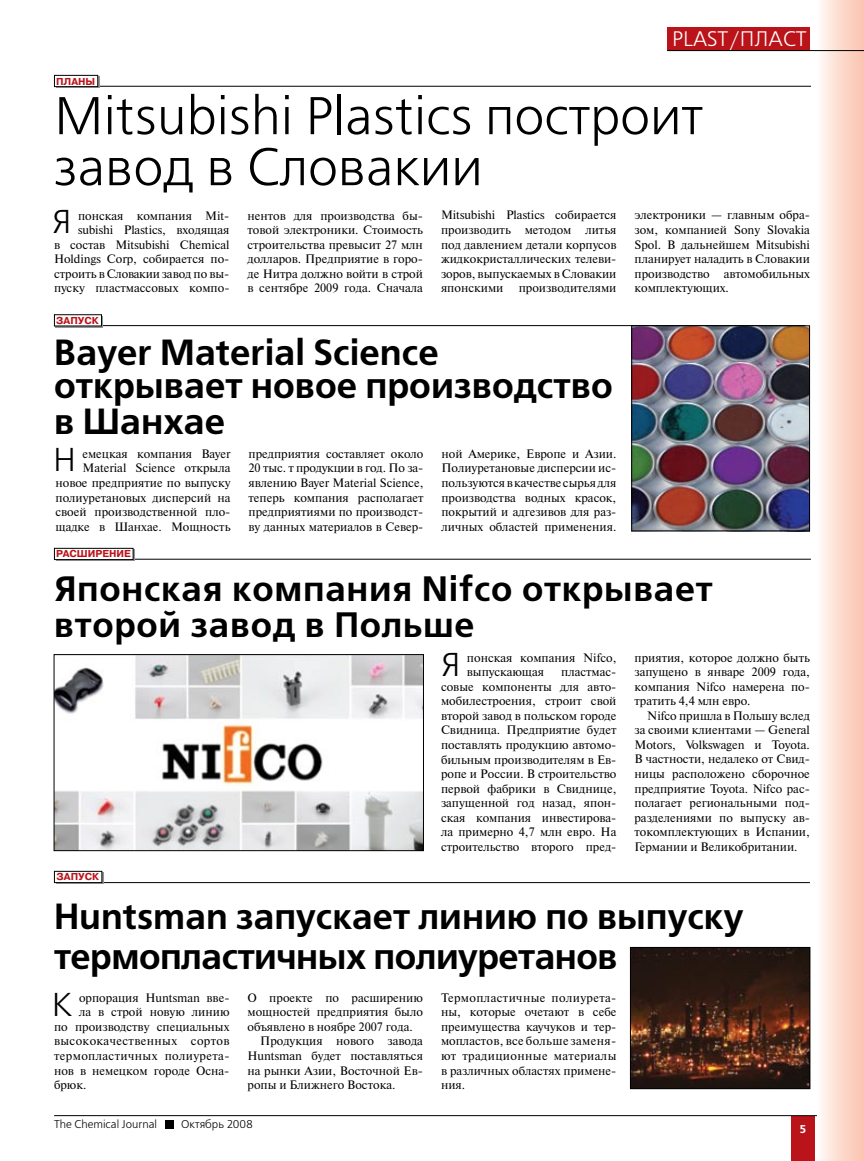
<style>
.page{position:relative;width:864px;height:1161px;background:#fff}
.page>*{position:absolute;margin:0;border:0;box-sizing:border-box;transform-origin:0 0}
.t1{font:52.95px/51px "Free Set C";color:#000}
.t2{font:700 36.3px/34.5px "Free Set C";color:#000}
.t3{font:700 35.25px/36px "Free Set C";letter-spacing:.02em;color:#000}
.t4{font:33px "Free Set C";color:#000}
.t5{font:21px "Free Set C";color:#fff}
.t6{font:12.15px/14.5px "Newton C";color:#000;text-align:justify}
.t7{font:12.15px "Newton C";letter-spacing:.03em;color:#000}
.t8{font:11.25px "Free Set C";color:#000}
.t9{font:700 11.25px "Free Set C";color:#fff}
.t10{font:700 10.05px "Pragmatica C";color:#ba131a}
</style>
<div class="page">
<div style="left:791px;top:1116px;width:23px;height:45px;background:#ba131a"></div>
<hr style="left:54px;top:1115px;width:809px;height:1px;background:#000">
<div style="left:165px;top:1120px;width:8px;height:8px;background:#000"></div>
<img style="left:817px;top:0;width:46px;height:1161px">
<div style="left:666px;top:27px;width:143px;height:24px;background:#ba131a"></div>
<hr style="left:63px;top:882px;width:746px;height:1px;background:#000">
<svg style="left:56px;top:873px;width:47px;height:11px"></svg>
<div style="left:54px;top:871px;width:48px;height:11px;background:#fff"></div>
<div style="left:54px;top:871px;width:48px;height:12px;border:1px solid #000"></div>
<hr style="left:55px;top:325px;width:750px;height:1px;background:#000">
<svg style="left:56px;top:316px;width:47px;height:11px"></svg>
<div style="left:54px;top:315px;width:47px;height:11px;background:#fff"></div>
<div style="left:54px;top:314px;width:48px;height:12px;border:1px solid #000"></div>
<img style="left:633px;top:327px;width:174px;height:202px">
<hr style="left:55px;top:559px;width:755px;height:1px;background:#000">
<div style="left:56px;top:550px;width:79px;height:11px;background:#393a3b"></div>
<div style="left:54px;top:548px;width:79px;height:11px;background:#fff"></div>
<div style="left:54px;top:548px;width:79px;height:12px;border:1px solid #000"></div>
<hr style="left:55px;top:86px;width:755px;height:1px;background:#000">
<svg style="left:56px;top:77px;width:43px;height:11px"></svg>
<div style="left:54px;top:75px;width:44px;height:12px;background:#fff"></div>
<div style="left:54px;top:75px;width:44px;height:12px;border:1px solid #000"></div>
<div style="left:631px;top:325px;width:178px;height:206px;border:1px solid #000"></div>
<hr style="left:666px;top:50px;width:197px;height:1px;background:#000">
<img style="left:56px;top:656px;width:365px;height:193px">
<div style="left:54px;top:654px;width:369px;height:197px;border:1px solid #000"></div>
<img style="left:631px;top:949px;width:177px;height:138px">
<div style="left:629px;top:947px;width:181px;height:142px;border:1px solid #000"></div>
<p class="t10" style="left:56px;top:76px;width:41px">ПЛАНЫ</p>
<h3 class="t5" style="left:671px;top:28px;width:136px">PLAST/ПЛАСТ</h3>
<h1 class="t1" style="left:54px;top:93px;width:650px">Mitsubishi Plastics построит завод в Словакии</h1>
<h3 class="t4" style="left:52px;top:204px;width:22px">Я</h3>
<p class="t6" style="left:54px;top:208px;width:177px;text-align:right">понская компания Mit&shy;subishi Plastics, входящая<br>в состав Mitsubishi Chemical<br>Holdings Corp, собирается по&shy;строить в Словакии завод по вы&shy;пуску пластмассовых компо-</p>
<p class="t6" style="left:247px;top:208px;width:177px">нентов для производства бы&shy;товой электроники. Стоимость строительства превысит 27 млн долларов. Предприятие в горо&shy;де Нитра должно войти в строй в сентябре 2009 года. Сначала</p>
<p class="t6" style="left:441px;top:208px;width:177px">Mitsubishi Plastics собирается производить методом литья под давлением детали корпусов жидкокристаллических телеви&shy;зоров, выпускаемых в Словакии японскими производителями</p>
<p class="t6" style="left:634px;top:208px;width:177px">электроники — главным обра&shy;зом, компанией Sony Slovakia Spol. В дальнейшем Mitsubishi планирует наладить в Словакии производство автомобильных комплектующих.</p>
<p class="t10" style="left:56px;top:315px;width:44px">ЗАПУСК</p>
<h2 class="t2" style="left:54px;top:336px;width:560px">Bayer Material Science открывает новое производство в Шанхае</h2>
<h3 class="t4" style="left:53px;top:442px;width:24px">Н</h3>
<p class="t6" style="left:55px;top:446px;width:176px;text-align:right">емецкая компания Bayer<br>Material Science открыла новое предприятие по выпуску полиуретановых дисперсий на своей производственной пло&shy;щадке в Шанхае. Мощность</p>
<p class="t6" style="left:248px;top:446px;width:176px">предприятия составляет около 20 тыс. т продукции в год. По за&shy;явлению Bayer Material Science, теперь компания располагает предприятиями по производст&shy;ву данных материалов в Север-</p>
<p class="t6" style="left:441px;top:446px;width:176px">ной Америке, Европе и Азии.<br>Полиуретановые дисперсии ис&shy;пользуются в качестве сырья для производства водных красок, покрытий и адгезивов для раз&shy;личных областей применения.</p>
<p class="t10" style="left:56px;top:548px;width:76px">РАСШИРЕНИЕ</p>
<h3 class="t3" style="left:54px;top:572px;width:660px">Японская компания Nifco открывает второй завод в Польше</h3>
<p class="t10" style="left:57px;top:871px;width:44px">ЗАПУСК</p>
<h3 class="t4" style="left:440px;top:647px;width:22px">Я</h3>
<p class="t6" style="left:466px;top:650px;width:151px">понская компания Nifco, выпускающая</p>
<p class="t6" style="left:441px;top:665px;width:177px;text-indent:120px">пластмас&shy;совые компоненты для авто&shy;мобилестроения, строит свой второй завод в польском городе Свидница. Предприятие будет поставлять продукцию автомо&shy;бильным производителям в Ев&shy;ропе и России. В строительство первой фабрики в Свиднице, запущенной год назад, япон&shy;ская компания инвестирова&shy;ла примерно 4,7 млн евро. На строительство второго пред-</p>
<p class="t6" style="left:634px;top:650px;width:177px">приятия, которое должно быть запущено в январе 2009 года, компания Nifco намерена по&shy;тратить 4,4 млн евро.</p>
<p class="t6" style="left:634px;top:708px;width:177px;text-indent:13px">Nifco пришла в Польшу вслед за своими клиентами — General Motors, Volkswagen и Toyota.<br>В частности, недалеко от Свид&shy;ницы расположено сборочное предприятие Toyota. Nifco рас&shy;полагает региональными под&shy;разделениями по выпуску ав&shy;токомплектующих в Испании, Германии и Великобритании.</p>
<h2 class="t2" style="left:54px;top:897px;width:690px;line-height:40.5px">Huntsman запускает линию по выпуску термопластичных полиуретанов</h2>
<h3 class="t4" style="left:52px;top:987px;width:22px">К</h3>
<p class="t6" style="left:79px;top:990px;width:152px">орпорация Huntsman вве-</p>
<p class="t6" style="left:79px;top:1005px;width:152px">ла в строй новую линию</p>
<p class="t6" style="left:54px;top:1019px;width:177px">по производству специальных</p>
<p class="t7" style="left:54px;top:1034px;width:177px">высококачественных сортов</p>
<p class="t7" style="left:54px;top:1049px;width:177px">термопластичных полиурета-</p>
<p class="t6" style="left:54px;top:1063px;width:177px">нов в немецком городе Осна-</p>
<p class="t6" style="left:54px;top:1078px;width:34px">брюк.</p>
<p class="t6" style="left:247px;top:990px;width:177px">О проекте по расширению</p>
<p class="t6" style="left:247px;top:1005px;width:177px">мощностей предприятия было</p>
<p class="t6" style="left:247px;top:1019px;width:167px">объявлено в ноябре 2007 года.</p>
<p class="t6" style="left:260px;top:1034px;width:164px">Продукция нового завода</p>
<p class="t6" style="left:247px;top:1048px;width:177px">Huntsman будет поставляться</p>
<p class="t6" style="left:247px;top:1063px;width:177px">на рынки Азии, Восточной Ев-</p>
<p class="t6" style="left:247px;top:1078px;width:149px">ропы и Ближнего Востока.</p>
<p class="t6" style="left:441px;top:990px;width:177px">Термопластичные полиурета&shy;ны, которые очетают в себе преимущества каучуков и тер&shy;мопластов, все больше заменя&shy;ют традиционные материалы в различных областях примене&shy;ния.</p>
<p class="t8" style="left:54px;top:1118px;width:104px">The Chemical Journal</p>
<p class="t8" style="left:181px;top:1118px;width:73px">Октябрь 2008</p>
<p class="t9" style="left:799px;top:1122px;width:8px">5</p>
</div>
